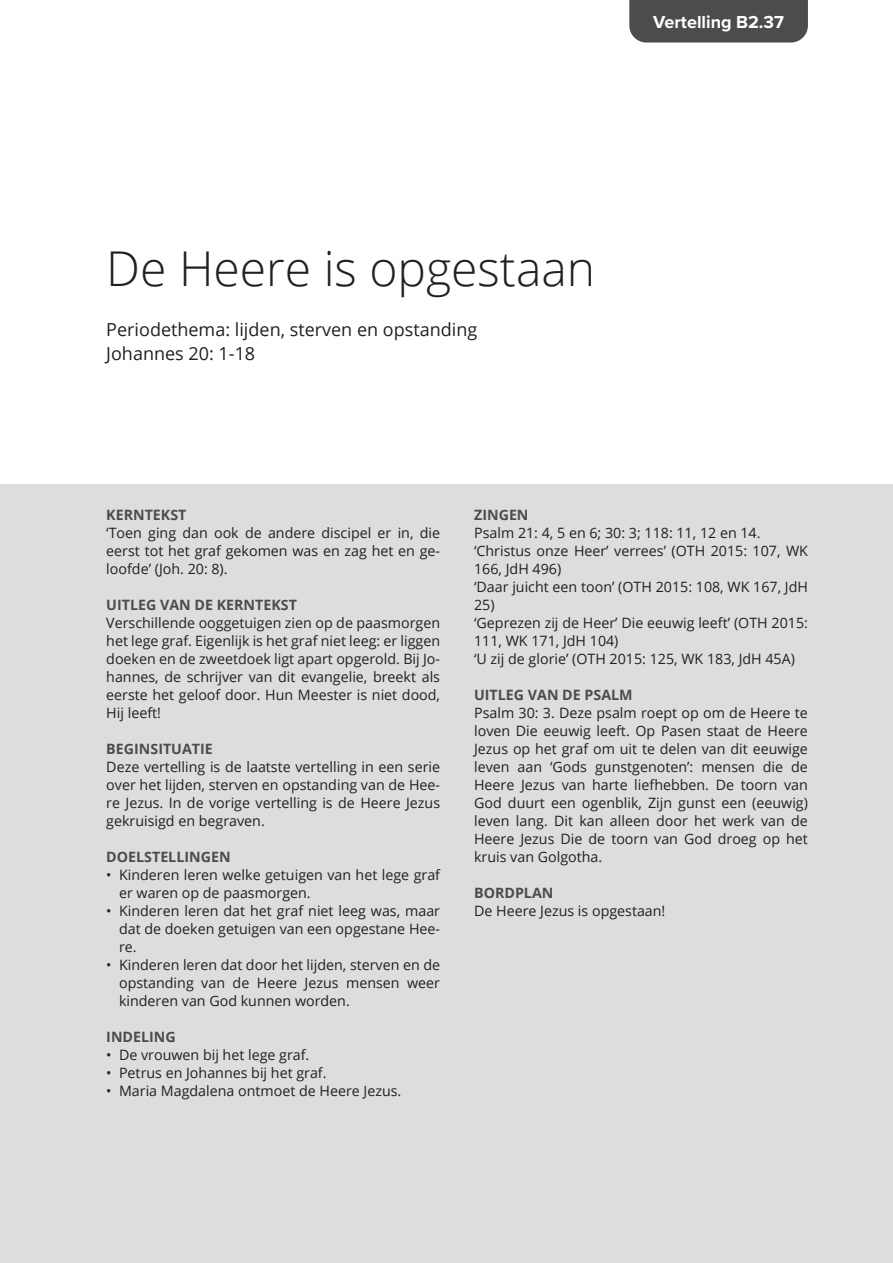
<style>
.page{position:relative;width:893px;height:1263px;background:#fff}
.page>*{position:absolute;margin:0;border:0;box-sizing:border-box;transform-origin:0 0}
.Hoofdkop{font:300 48px "Open Sans";color:#231f20}
.Onderkopje{font:18px "Open Sans";color:#231f20}
.t1{font:700 18px "Proxima Nova";color:#fff}
.body{font:14.25px/18px "Open Sans";color:#231f20;text-align:justify}
.kop1{font:700 14.25px "Open Sans";color:#4b4c4d}
</style>
<div class="page">
<div style="left:0;top:484px;width:893px;height:779px;background:#dcdddf"></div>
<div style="left:629px;top:0;width:179px;height:43px;background:#4b4c4d"></div>
<p class="t1" style="left:653px;top:9px;width:132px">Vertelling B2.37</p>
<p class="Hoofdkop" style="left:106px;top:236px;width:490px">De Heere is opgestaan</p>
<p class="Onderkopje" style="left:106px;top:317px;width:372px">Periodethema: lijden, sterven en opstanding</p>
<p class="Onderkopje" style="left:106px;top:341px;width:150px">Johannes 20: 1-18</p>
<p class="kop1" style="left:106px;top:505px;width:82px">KERNTEKST</p>
<p class="body" style="left:106px;top:524px;width:335px">‘Toen ging dan ook de andere discipel er in, die eerst tot het graf gekomen was en zag het en ge&shy;loofde’ (Joh. 20: 8).</p>
<p class="kop1" style="left:106px;top:595px;width:192px">UITLEG VAN DE KERNTEKST</p>
<p class="body" style="left:106px;top:614px;width:335px">Verschillende ooggetuigen zien op de paasmorgen het lege graf. Eigenlijk is het graf niet leeg: er liggen doeken en de zweetdoek ligt apart opgerold. Bij Jo&shy;hannes, de schrijver van dit evangelie, breekt als eerste het geloof door. Hun Meester is niet dood, Hij leeft!</p>
<p class="kop1" style="left:106px;top:739px;width:108px">BEGINSITUATIE</p>
<p class="body" style="left:106px;top:758px;width:335px">Deze vertelling is de laatste vertelling in een serie over het lijden, sterven en opstanding van de Hee&shy;re Jezus. In de vorige vertelling is de Heere Jezus gekruisigd en begraven.</p>
<p class="kop1" style="left:106px;top:847px;width:126px">DOELSTELLINGEN</p>
<p class="body" style="left:119px;top:866px;width:323px;text-indent:-13px">• Kinderen leren welke getuigen van het lege graf er waren op de paasmorgen.</p>
<p class="body" style="left:119px;top:902px;width:323px;text-indent:-13px">• Kinderen leren dat het graf niet leeg was, maar dat de doeken getuigen van een opgestane Hee&shy;re.</p>
<p class="body" style="left:119px;top:956px;width:323px;text-indent:-13px">• Kinderen leren dat door het lijden, sterven en de opstanding van de Heere Jezus mensen weer kinderen van God kunnen worden.</p>
<p class="kop1" style="left:106px;top:1027px;width:71px">INDELING</p>
<p class="body" style="left:106px;top:1046px;width:205px">• De vrouwen bij het lege graf.</p>
<p class="body" style="left:106px;top:1064px;width:222px">• Petrus en Johannes bij het graf.</p>
<p class="body" style="left:106px;top:1082px;width:297px">• Maria Magdalena ontmoet de Heere Jezus.</p>
<p class="kop1" style="left:474px;top:505px;width:56px">ZINGEN</p>
<p class="body" style="left:474px;top:524px;width:288px">Psalm 21: 4, 5 en 6; 30: 3; 118: 11, 12 en 14.</p>
<p class="body" style="left:474px;top:542px;width:335px">‘Christus onze Heer’ verrees’ (OTH 2015: 107, WK<br>166, JdH 496)</p>
<p class="body" style="left:474px;top:578px;width:335px">‘Daar juicht een toon’ (OTH 2015: 108, WK 167, JdH<br>25)</p>
<p class="body" style="left:474px;top:614px;width:335px">‘Geprezen zij de Heer’ Die eeuwig leeft’ (OTH 2015:<br>111, WK 171, JdH 104)</p>
<p class="body" style="left:474px;top:650px;width:322px">‘U zij de glorie’ (OTH 2015: 125, WK 183, JdH 45A)</p>
<p class="kop1" style="left:474px;top:685px;width:160px">UITLEG VAN DE PSALM</p>
<p class="body" style="left:474px;top:704px;width:335px">Psalm 30: 3. Deze psalm roept op om de Heere te loven Die eeuwig leeft. Op Pasen staat de Heere Jezus op het graf om uit te delen van dit eeuwige leven aan ‘Gods gunstgenoten’: mensen die de Heere Jezus van harte liefhebben. De toorn van God duurt een ogenblik, Zijn gunst een (eeuwig) leven lang. Dit kan alleen door het werk van de Heere Jezus Die de toorn van God droeg op het kruis van Golgotha.</p>
<p class="kop1" style="left:474px;top:883px;width:81px">BORDPLAN</p>
<p class="body" style="left:474px;top:902px;width:193px">De Heere Jezus is opgestaan!</p>
</div>
